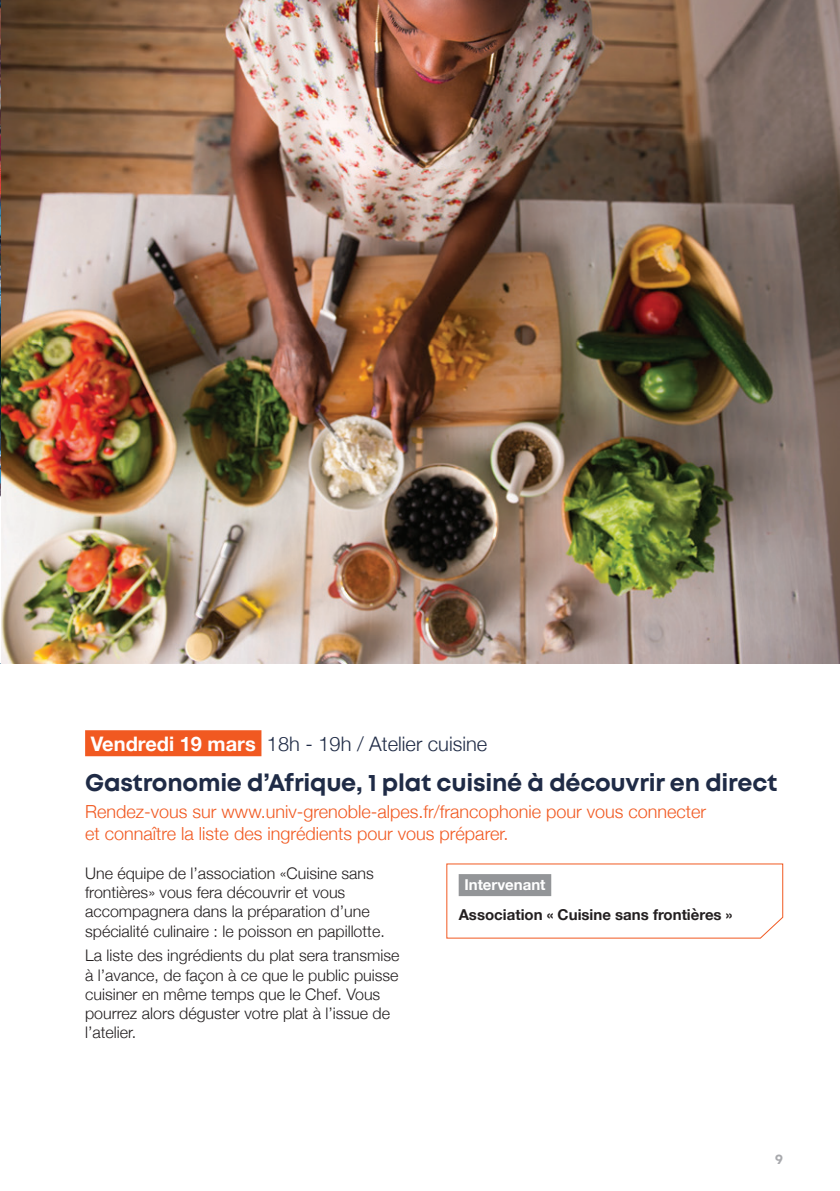
<style>
.page{position:relative;width:840px;height:1191px;background:#fff}
.page>*{position:absolute;margin:0;border:0;box-sizing:border-box;transform-origin:0 0}
.t1{font:700 24px "Mont";letter-spacing:-.01em;color:#1f2b46}
.t2{font:300 20px "Helvetica Neue";color:#1f2b46}
.t3{font:300 18px/21.6px "Helvetica Neue";color:#f15921}
.t4{font:300 16px/19.2px "Helvetica Neue";color:#231f20}
.t5{font:700 15px "Helvetica Neue";color:#231f20}
.t6{font:700 15px "Helvetica Neue";color:#fff}
.t7{font:700 14px "Mont";color:#a8a9ad}
.s1{font-weight:700;color:#fff}
</style>
<div class="page">
<img style="left:0;top:0;width:839px;height:663px">
<img style="left:0;top:295px;width:329px;height:368px">
<div style="left:85px;top:730px;width:176px;height:26px;background:#f15921"></div>
<svg style="left:446px;top:863px;width:337px;height:76px"></svg>
<p class="t2" style="left:91px;top:727px;width:397px"><span class="s1">Vendredi 19 mars</span> 18h - 19h / Atelier cuisine</p>
<h1 class="t1" style="left:85px;top:766px;width:693px">Gastronomie d’Afrique, 1 plat cuisiné à découvrir en direct</h1>
<p class="t3" style="left:85px;top:799px;width:622px">Rendez-vous sur www.univ-grenoble-alpes.fr/francophonie pour vous connecter et connaître la liste des ingrédients pour vous préparer.</p>
<p class="t4" style="left:85px;top:862px;width:301px">Une équipe de l’association «Cuisine sans frontières» vous fera découvrir et vous accompagnera dans la préparation d’une spécialité culinaire : le poisson en papillotte.</p>
<p class="t4" style="left:85px;top:945px;width:316px">La liste des ingrédients du plat sera transmise à l’avance, de façon à ce que le public puisse cuisiner en même temps que le Chef. Vous pourrez alors déguster votre plat à l’issue de l’atelier.</p>
<p class="t6" style="left:464px;top:873px;width:83px">Intervenant</p>
<p class="t5" style="left:458px;top:902px;width:275px">Association « Cuisine sans frontières »</p>
<p class="t7" style="left:774px;top:1150px;width:9px">9</p>
</div>
